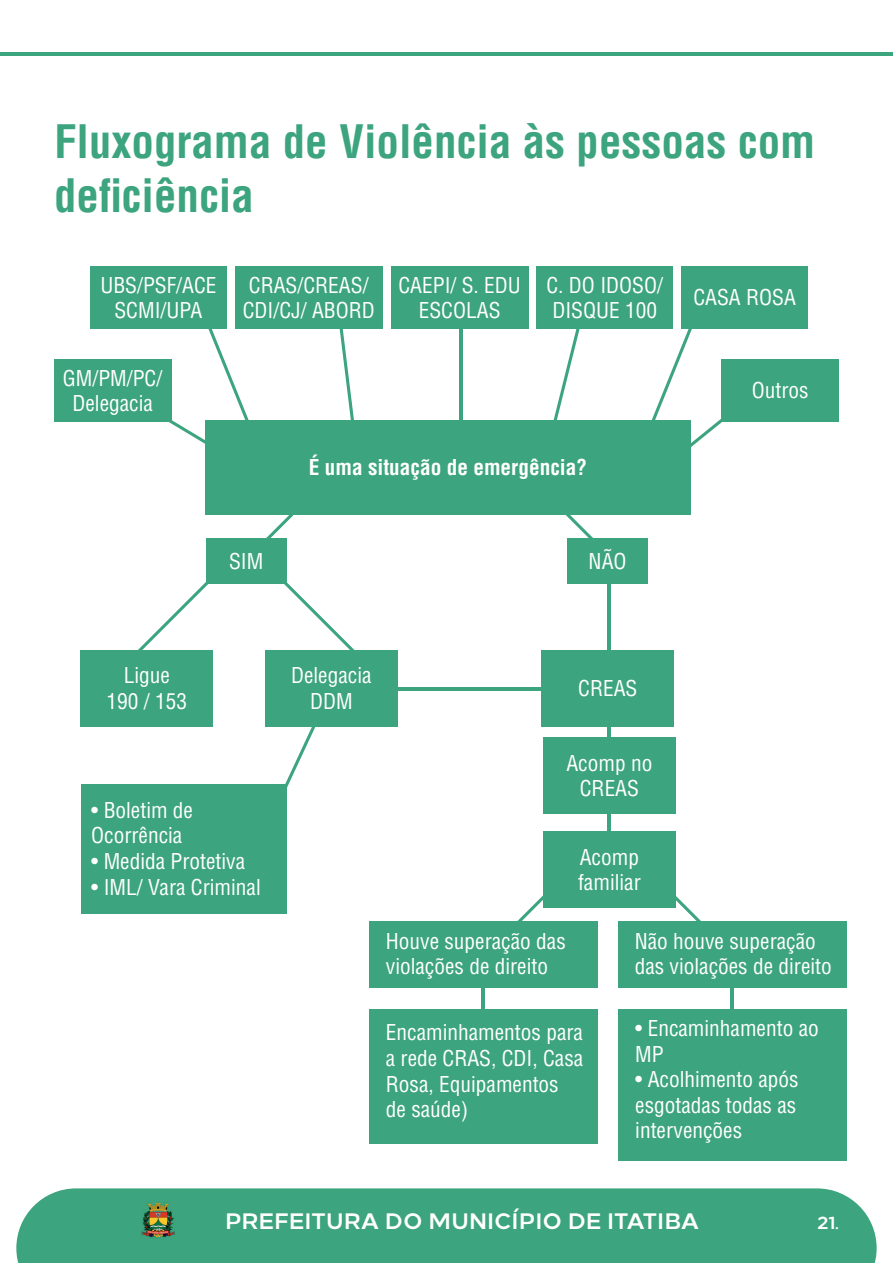
<style>
.page{position:relative;width:893px;height:1263px;background:#fff}
.page>*{position:absolute;margin:0;border:0;box-sizing:border-box;transform-origin:0 0}
.t1{font:700 condensed 45px/54px "Helvetica LT Std";color:#3ca47e}
.t2{font:700 22.35px "Loew";color:#fff}
.t3{font:condensed 21.3px/25.7px "Helvetica LT Std";color:#fff}
.t4{font:700 condensed 21.3px "Helvetica LT Std";color:#fff}
.t5{font:700 18px "Loew";color:#fff}
</style>
<div class="page">
<div style="left:16px;top:1188px;width:861px;height:75px;background:#3ca47e"></div>
<img style="left:141px;top:1201px;width:35px;height:37px">
<hr style="left:0;top:53px;width:893px;height:3px;background:#3ca47e">
<hr style="left:608px;top:715px;width:3px;height:122px;background:#3ca47e">
<div style="left:205px;top:420px;width:486px;height:94px;background:#3ca47e"></div>
<svg style="left:265px;top:514px;width:40px;height:24px"></svg>
<svg style="left:517px;top:895px;width:26px;height:26px"></svg>
<svg style="left:554px;top:514px;width:40px;height:27px"></svg>
<svg style="left:676px;top:896px;width:25px;height:25px"></svg>
<div style="left:206px;top:538px;width:81px;height:46px;background:#3ca47e"></div>
<div style="left:568px;top:538px;width:80px;height:46px;background:#3ca47e"></div>
<div style="left:81px;top:650px;width:132px;height:77px;background:#3ca47e"></div>
<div style="left:81px;top:784px;width:206px;height:129px;background:#3ca47e"></div>
<div style="left:54px;top:359px;width:117px;height:63px;background:#3ca47e"></div>
<div style="left:722px;top:359px;width:117px;height:63px;background:#3ca47e"></div>
<div style="left:391px;top:266px;width:137px;height:63px;background:#3ca47e"></div>
<div style="left:90px;top:266px;width:137px;height:63px;background:#3ca47e"></div>
<div style="left:537px;top:266px;width:136px;height:63px;background:#3ca47e"></div>
<div style="left:681px;top:266px;width:127px;height:63px;background:#3ca47e"></div>
<div style="left:235px;top:266px;width:148px;height:63px;background:#3ca47e"></div>
<div style="left:265px;top:650px;width:133px;height:77px;background:#3ca47e"></div>
<div style="left:543px;top:738px;width:133px;height:76px;background:#3ca47e"></div>
<div style="left:543px;top:831px;width:133px;height:77px;background:#3ca47e"></div>
<div style="left:541px;top:650px;width:133px;height:77px;background:#3ca47e"></div>
<svg style="left:138px;top:582px;width:70px;height:68px"></svg>
<svg style="left:284px;top:582px;width:71px;height:68px"></svg>
<hr style="left:608px;top:584px;width:3px;height:66px;background:#3ca47e">
<hr style="left:395px;top:687px;width:162px;height:3px;background:#3ca47e">
<svg style="left:169px;top:329px;width:80px;height:115px"></svg>
<hr style="left:460px;top:329px;width:3px;height:130px;background:#3ca47e">
<svg style="left:553px;top:329px;width:27px;height:91px"></svg>
<svg style="left:339px;top:329px;width:15px;height:91px"></svg>
<svg style="left:651px;top:329px;width:71px;height:118px"></svg>
<svg style="left:285px;top:727px;width:31px;height:61px"></svg>
<div style="left:369px;top:921px;width:228px;height:67px;background:#3ca47e"></div>
<div style="left:369px;top:1009px;width:228px;height:134px;background:#3ca47e"></div>
<div style="left:618px;top:921px;width:228px;height:67px;background:#3ca47e"></div>
<div style="left:618px;top:1009px;width:229px;height:151px;background:#3ca47e"></div>
<hr style="left:482px;top:980px;width:3px;height:41px;background:#3ca47e">
<hr style="left:730px;top:980px;width:3px;height:41px;background:#3ca47e">
<h1 class="t1" style="left:54px;top:114px;width:763px">Fluxograma de Violência às pessoas com deficiência</h1>
<p class="t3" style="left:100px;top:272px;width:118px;text-align:center">UBS/PSF/ACE<br>SCMI/UPA</p>
<p class="t3" style="left:546px;top:272px;width:118px">C. DO IDOSO/<br>DISQUE 100</p>
<p class="t3" style="left:243px;top:272px;width:134px">CRAS/CREAS/<br>CDI/CJ/ ABORD</p>
<p class="t3" style="left:398px;top:272px;width:124px;text-align:center">CAEPI/ S. EDU<br>ESCOLAS</p>
<p class="t3" style="left:63px;top:365px;width:101px;text-align:center">GM/PM/PC/<br>Delegacia</p>
<p class="t4" style="left:309px;top:454px;width:280px">É uma situação de emergência?</p>
<p class="t3" style="left:229px;top:548px;width:36px">SIM</p>
<p class="t3" style="left:589px;top:548px;width:39px">NÃO</p>
<p class="t3" style="left:693px;top:285px;width:104px">CASA ROSA</p>
<p class="t3" style="left:752px;top:378px;width:58px">Outros</p>
<p class="t3" style="left:107px;top:663px;width:82px;text-align:center">Ligue<br>190 / 153</p>
<p class="t3" style="left:291px;top:663px;width:82px;text-align:center">Delegacia<br>DDM</p>
<p class="t3" style="left:91px;top:797px;width:103px">• Boletim de<br>Ocorrência</p>
<p class="t3" style="left:91px;top:848px;width:155px">• Medida Protetiva</p>
<p class="t3" style="left:91px;top:874px;width:171px">• IML/ Vara Criminal</p>
<p class="t3" style="left:578px;top:675px;width:61px">CREAS</p>
<p class="t3" style="left:566px;top:750px;width:87px;text-align:center">Acomp no<br>CREAS</p>
<p class="t3" style="left:578px;top:844px;width:64px">Acomp familiar</p>
<p class="t3" style="left:386px;top:928px;width:181px">Houve superação das violações de direito</p>
<p class="t3" style="left:386px;top:1020px;width:199px">Encaminhamentos para a rede CRAS, CDI, Casa<br>Rosa, Equipamentos de saúde)</p>
<p class="t3" style="left:635px;top:928px;width:199px">Não houve superação das violações de direito</p>
<p class="t3" style="left:635px;top:1015px;width:185px">• Encaminhamento ao<br>MP</p>
<p class="t3" style="left:635px;top:1066px;width:165px;text-align:justify">• Acolhimento após esgotadas todas as intervenções</p>
<p class="t2" style="left:225px;top:1202px;width:476px">PREFEITURA DO MUNICÍPIO DE ITATIBA</p>
<p class="t5" style="left:817px;top:1208px;width:23px">21.</p>
</div>
